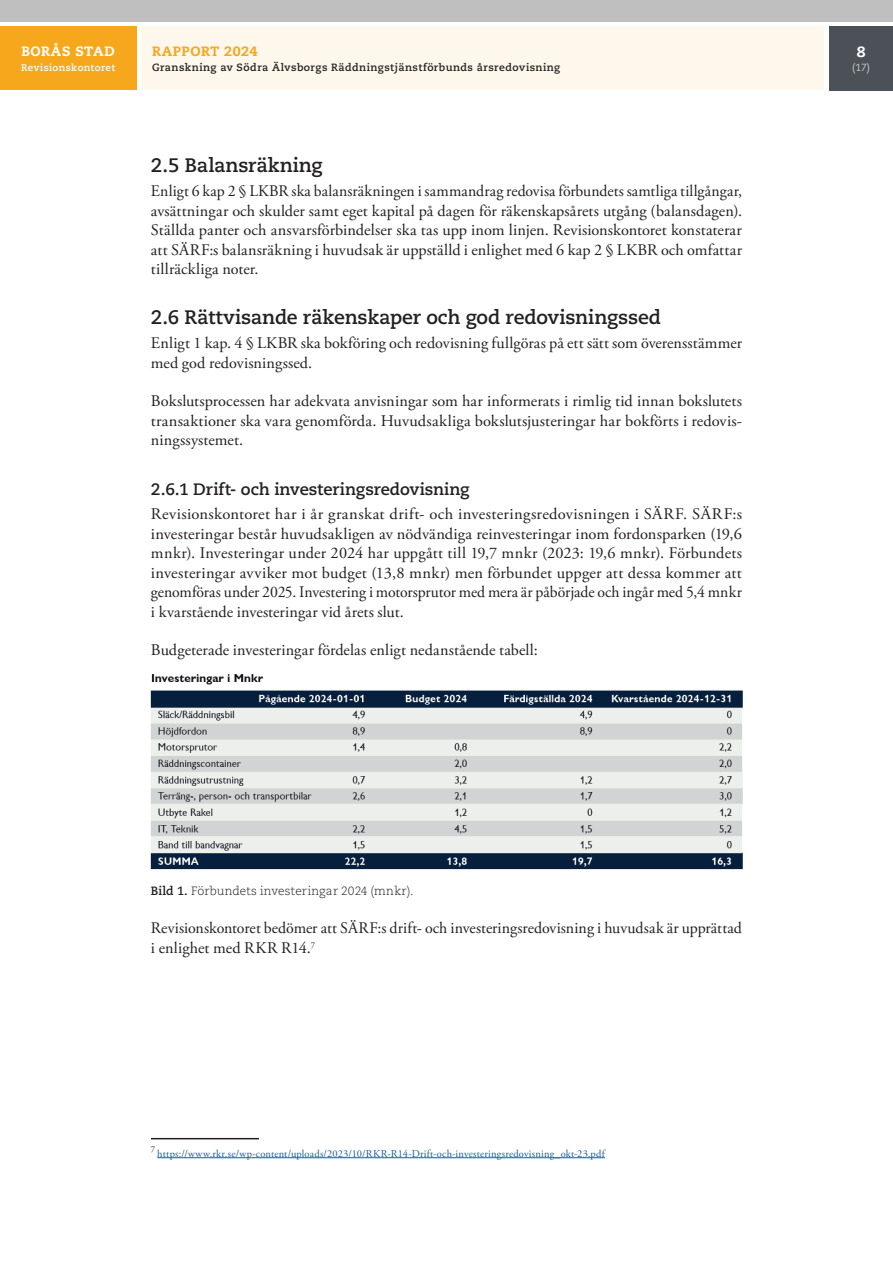
<style>
.page{position:relative;width:893px;height:1263px;background:#fff}
.page>*{position:absolute;margin:0;border:0;box-sizing:border-box;transform-origin:0 0}
.Rubrik_2_H2{font:700 19.5px "Caecilia LT Std";letter-spacing:-.01em;color:#231f20}
.Rubrik_3_H3{font:700 16.5px "Caecilia LT Std";color:#231f20}
.Brödtext_Garamond{font:16.2px/19.5px "Adobe Garamond Pro";letter-spacing:.005em;color:#231f20;text-align:justify}
.t1{font:800 14.85px "Caecilia LT Std";color:#fff}
.t2{font:800 13.5px "Caecilia LT Pro 85";letter-spacing:.035em;color:#f6a71c}
.t3{font:800 13.5px "Caecilia LT Pro 85";letter-spacing:.03em;color:#fff}
.Bildtext__P{font:300 12px "Caecilia LT Std";letter-spacing:.01em;color:#231f20}
.Fotnot_utan_linje{font:10.5px "Adobe Garamond Pro";letter-spacing:.02em;color:#175d9e}
.t4{font:700 10.5px "Caecilia LT Pro 75";letter-spacing:.045em;color:#231f20}
.t5{font:10.35px "Caecilia LT Std";color:#c9c9cb}
.t6{font:700 9.75px "Caecilia LT Pro 75";letter-spacing:.04em;color:#fff}
.Fotnot_utan_linje-2{font:8.7px "Adobe Garamond Pro";color:#231f20}
.s1{font-weight:700}
</style>
<div class="page">
<div style="left:141px;top:26px;width:683px;height:64px;background:#fef7ec"></div>
<div style="left:0;top:0;width:893px;height:21px;background:#c0bfc0"></div>
<div style="left:0;top:27px;width:136px;height:63px;background:#f6a71c"></div>
<div style="left:829px;top:27px;width:64px;height:63px;background:#4b5157"></div>
<img style="left:151px;top:674px;width:591px;height:196px">
<hr style="left:151px;top:1138px;width:108px;height:1px;background:#231f20">
<hr style="left:157px;top:1157px;width:448px;height:1px;background:#175d9e">
<p class="t3" style="left:21px;top:42px;width:95px">BORÅS STAD</p>
<p class="t6" style="left:21px;top:61px;width:96px">Revisionskontoret</p>
<p class="t2" style="left:152px;top:42px;width:107px">RAPPORT 2024</p>
<p class="t4" style="left:152px;top:61px;width:410px">Granskning av Södra Älvsborgs Räddningstjänstförbunds årsredovisning</p>
<h2 class="Rubrik_2_H2" style="left:151px;top:154px;width:173px">2.5 Balansräkning</h2>
<p class="Brödtext_Garamond" style="left:151px;top:182px;width:593px">Enligt 6 kap 2 § LKBR ska balansräkningen i sammandrag redovisa förbundets samtliga tillgångar, avsättningar och skulder samt eget kapital på dagen för räkenskapsårets utgång (balansdagen).<br>Ställda panter och ansvarsförbindelser ska tas upp inom linjen. Revisionskontoret konstaterar att SÄRF:s balansräkning i huvudsak är uppställd i enlighet med 6 kap 2 § LKBR och omfattar tillräckliga noter.</p>
<h2 class="Rubrik_2_H2" style="left:151px;top:306px;width:512px">2.6 Rättvisande räkenskaper och god redovisningssed</h2>
<p class="Brödtext_Garamond" style="left:151px;top:334px;width:593px">Enligt 1 kap. 4 § LKBR ska bokföring och redovisning fullgöras på ett sätt som överensstämmer med god redovisningssed.</p>
<p class="Brödtext_Garamond" style="left:151px;top:392px;width:593px">Bokslutsprocessen har adekvata anvisningar som har informerats i rimlig tid innan bokslutets transaktioner ska vara genomförda. Huvudsakliga bokslutsjusteringar har bokförts i redovis&shy;ningssystemet.</p>
<h3 class="Rubrik_3_H3" style="left:151px;top:480px;width:320px">2.6.1 Drift- och investeringsredovisning</h3>
<p class="Brödtext_Garamond" style="left:151px;top:505px;width:593px">Revisionskontoret har i år granskat drift- och investeringsredovisningen i SÄRF. SÄRF:s investeringar består huvudsakligen av nödvändiga reinvesteringar inom fordonsparken (19,6 mnkr). Investeringar under 2024 har uppgått till 19,7 mnkr (2023: 19,6 mnkr). Förbundets investeringar avviker mot budget (13,8 mnkr) men förbundet uppger att dessa kommer att genomföras under 2025. Investering i motorsprutor med mera är påbörjade och ingår med 5,4 mnkr i kvarstående investeringar vid årets slut.</p>
<p class="Brödtext_Garamond" style="left:151px;top:641px;width:388px">Budgeterade investeringar fördelas enligt nedanstående tabell:</p>
<p class="Bildtext__P" style="left:151px;top:883px;width:264px"><span class="s1">Bild 1.</span> Förbundets investeringar 2024 (mnkr).</p>
<p class="Brödtext_Garamond" style="left:151px;top:919px;width:593px">Revisionskontoret bedömer att SÄRF:s drift- och investeringsredovisning i huvudsak är upprättad i enlighet med RKR R14.<sup>7</sup></p>
<p class="Fotnot_utan_linje-2" style="left:151px;top:1144px;width:6px">7</p>
<p class="Fotnot_utan_linje" style="left:157px;top:1147px;width:449px">https://www.rkr.se/wp-content/uploads/2023/10/RKR-R14-Drift-och-investeringsredovisning_okt-23.pdf</p>
<p class="t1" style="left:857px;top:42px;width:10px">8</p>
<p class="t5" style="left:852px;top:62px;width:19px">(17)</p>
</div>
